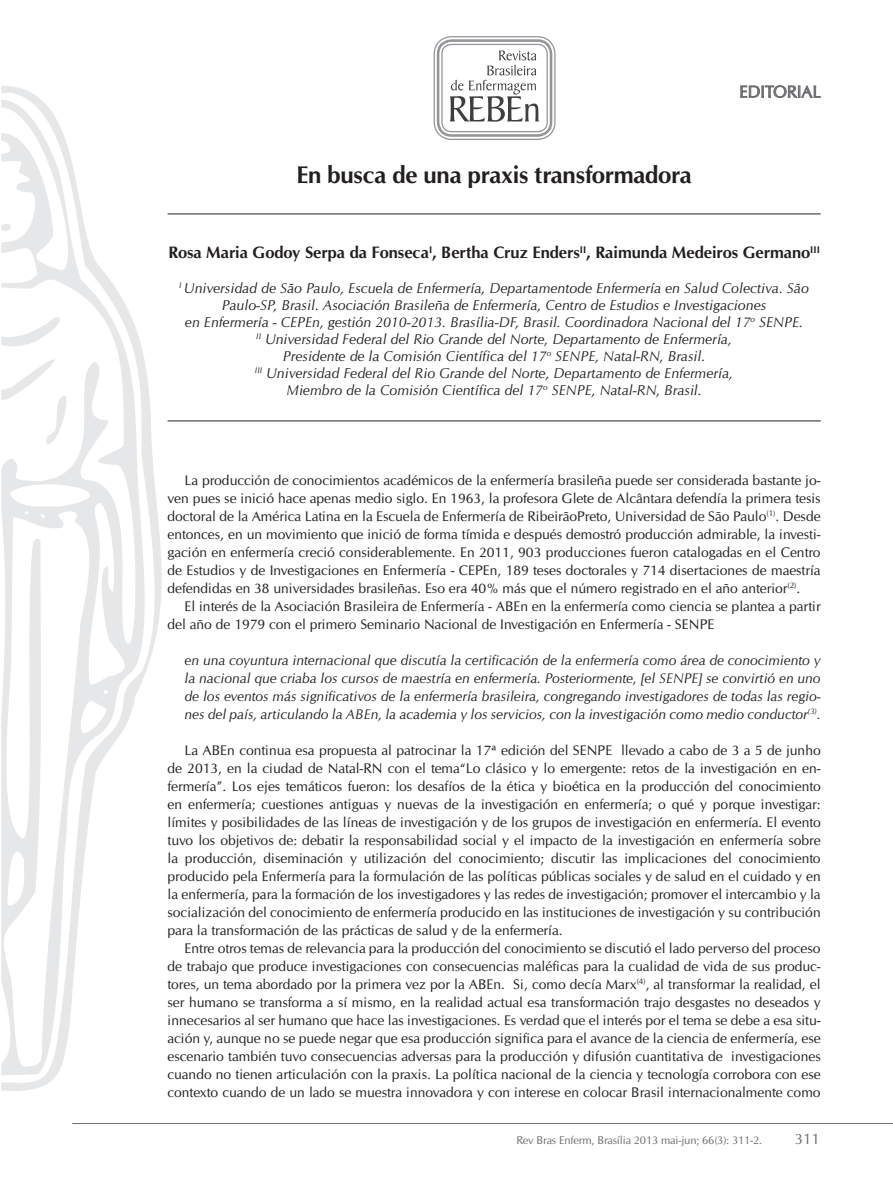
<style>
.page{position:relative;width:893px;height:1191px;background:#fff}
.page>*{position:absolute;margin:0;border:0;box-sizing:border-box;transform-origin:0 0}
.t1{font:700 24px "URW Classico";letter-spacing:-.01em;color:#231f20}
.t2{font:700 16.5px "URW Classico";color:#231f20}
.t3{font:16.5px "URW Classico";color:#6c6d70}
.t4{font:15px "URW Classico";color:#6c6d70}
.t5{font:italic 14.25px/17.1px "URW Classico";color:#231f20;text-align:center}
.t6{font:13.95px/18px "URW Classico";color:#231f20;text-align:justify}
.t7{font:italic 13.95px/18px "URW Classico";color:#231f20;text-align:justify}
.t8{font:11.25px "URW Classico";letter-spacing:-.015em;color:#6c6d70}
</style>
<div class="page">
<svg style="left:1px;top:86px;width:174px;height:1005px"></svg>
<hr style="left:72px;top:1123px;width:821px;height:1px;background:#6c6d70">
<div style="left:434px;top:36px;width:122px;height:104px;border:1px solid #939598;border-radius:17px"></div>
<div style="left:437px;top:39px;width:115px;height:98px;border:3px solid #939598;border-radius:14px"></div>
<div style="left:441px;top:44px;width:107px;height:88px;border:1px solid #939598;border-radius:10px"></div>
<svg style="left:450px;top:51px;width:89px;height:71px"></svg>
<svg style="left:740px;top:86px;width:80px;height:12px"></svg>
<hr style="left:168px;top:214px;width:653px;height:1px;background:#231f20">
<hr style="left:168px;top:421px;width:653px;height:1px;background:#231f20">
<h1 class="t1" style="left:296px;top:160px;width:397px">En busca de una praxis transformadora</h1>
<p class="t3" style="left:739px;top:82px;width:83px">EDITORIAL</p>
<p class="t2" style="left:168px;top:242px;width:653px">Rosa Maria Godoy Serpa da Fonseca<sup>I</sup>, Bertha Cruz Enders<sup>II</sup>, Raimunda Medeiros Germano<sup>III</sup></p>
<p class="t5" style="left:179px;top:279px;width:631px"><sup>I</sup> Universidad de São Paulo, Escuela de Enfermería, Departamentode Enfermería en Salud Colectiva. São Paulo-SP, Brasil. Asociación Brasileña de Enfermería, Centro de Estudios e Investigaciones<br>en Enfermería - CEPEn, gestión 2010-2013. Brasília-DF, Brasil. Coordinadora Nacional del 17<sup>o</sup> SENPE.<br><sup>II</sup> Universidad Federal del Rio Grande del Norte, Departamento de Enfermería,<br>Presidente de la Comisión Científica del 17<sup>o</sup> SENPE, Natal-RN, Brasil.<br><sup>III</sup> Universidad Federal del Rio Grande del Norte, Departamento de Enfermería,<br>Miembro de la Comisión Científica del 17<sup>o</sup> SENPE, Natal-RN, Brasil.</p>
<p class="t6" style="left:168px;top:471px;width:655px;text-indent:17px">La producción de conocimientos académicos de la enfermería brasileña puede ser considerada bastante jo&shy;ven pues se inició hace apenas medio siglo. En 1963, la profesora Glete de Alcântara defendía la primera tesis doctoral de la América Latina en la Escuela de Enfermería de RibeirãoPreto, Universidad de São Paulo<sup>(1)</sup>. Desde entonces, en un movimiento que inició de forma tímida e después demostró producción admirable, la investi&shy;gación en enfermería creció considerablemente. En 2011, 903 producciones fueron catalogadas en el Centro de Estudios y de Investigaciones en Enfermería - CEPEn, 189 teses doctorales y 714 disertaciones de maestría defendidas en 38 universidades brasileñas. Eso era 40% más que el número registrado en el año anterior<sup>(2)</sup>.</p>
<p class="t6" style="left:168px;top:597px;width:655px;text-indent:17px">El interés de la Asociación Brasileira de Enfermería - ABEn en la enfermería como ciencia se plantea a partir del año de 1979 con el primero Seminario Nacional de Investigación en Enfermería - SENPE</p>
<p class="t7" style="left:185px;top:651px;width:638px">en una coyuntura internacional que discutía la certificación de la enfermería como área de conocimiento y la nacional que criaba los cursos de maestría en enfermería. Posteriormente, [el SENPE] se convirtió en uno de los eventos más significativos de la enfermería brasileira, congregando investigadores de todas las regio&shy;nes del país, articulando la ABEn, la academia y los servicios, con la investigación como medio conductor<sup>(3)</sup>.</p>
<p class="t6" style="left:168px;top:741px;width:655px;text-indent:17px">La ABEn continua esa propuesta al patrocinar la 17ª edición del SENPE llevado a cabo de 3 a 5 de junho de 2013, en la ciudad de Natal-RN con el tema“Lo clásico y lo emergente: retos de la investigación en en&shy;fermería”. Los ejes temáticos fueron: los desafíos de la ética y bioética en la producción del conocimiento en enfermería; cuestiones antiguas y nuevas de la investigación en enfermería; o qué y porque investigar: límites y posibilidades de las líneas de investigación y de los grupos de investigación en enfermería. El evento tuvo los objetivos de: debatir la responsabilidad social y el impacto de la investigación en enfermería sobre la producción, diseminación y utilización del conocimiento; discutir las implicaciones del conocimiento producido pela Enfermería para la formulación de las políticas públicas sociales y de salud en el cuidado y en la enfermería, para la formación de los investigadores y las redes de investigación; promover el intercambio y la socialización del conocimiento de enfermería producido en las instituciones de investigación y su contribución para la transformación de las prácticas de salud y de la enfermería.</p>
<p class="t6" style="left:168px;top:939px;width:655px;text-indent:17px">Entre otros temas de relevancia para la producción del conocimiento se discutió el lado perverso del proceso de trabajo que produce investigaciones con consecuencias maléficas para la cualidad de vida de sus produc&shy;tores, un tema abordado por la primera vez por la ABEn. Si, como decía Marx<sup>(4)</sup>, al transformar la realidad, el ser humano se transforma a sí mismo, en la realidad actual esa transformación trajo desgastes no deseados y innecesarios al ser humano que hace las investigaciones. Es verdad que el interés por el tema se debe a esa situ&shy;ación y, aunque no se puede negar que esa producción significa para el avance de la ciencia de enfermería, ese escenario también tuvo consecuencias adversas para la producción y difusión cuantitativa de investigaciones cuando no tienen articulación con la praxis. La política nacional de la ciencia y tecnología corrobora con ese contexto cuando de un lado se muestra innovadora y con interese en colocar Brasil internacionalmente como</p>
<p class="t8" style="left:517px;top:1133px;width:247px">Rev Bras Enferm, Brasília 2013 mai-jun; 66(3): 311-2.</p>
<p class="t4" style="left:795px;top:1130px;width:26px">311</p>
</div>
